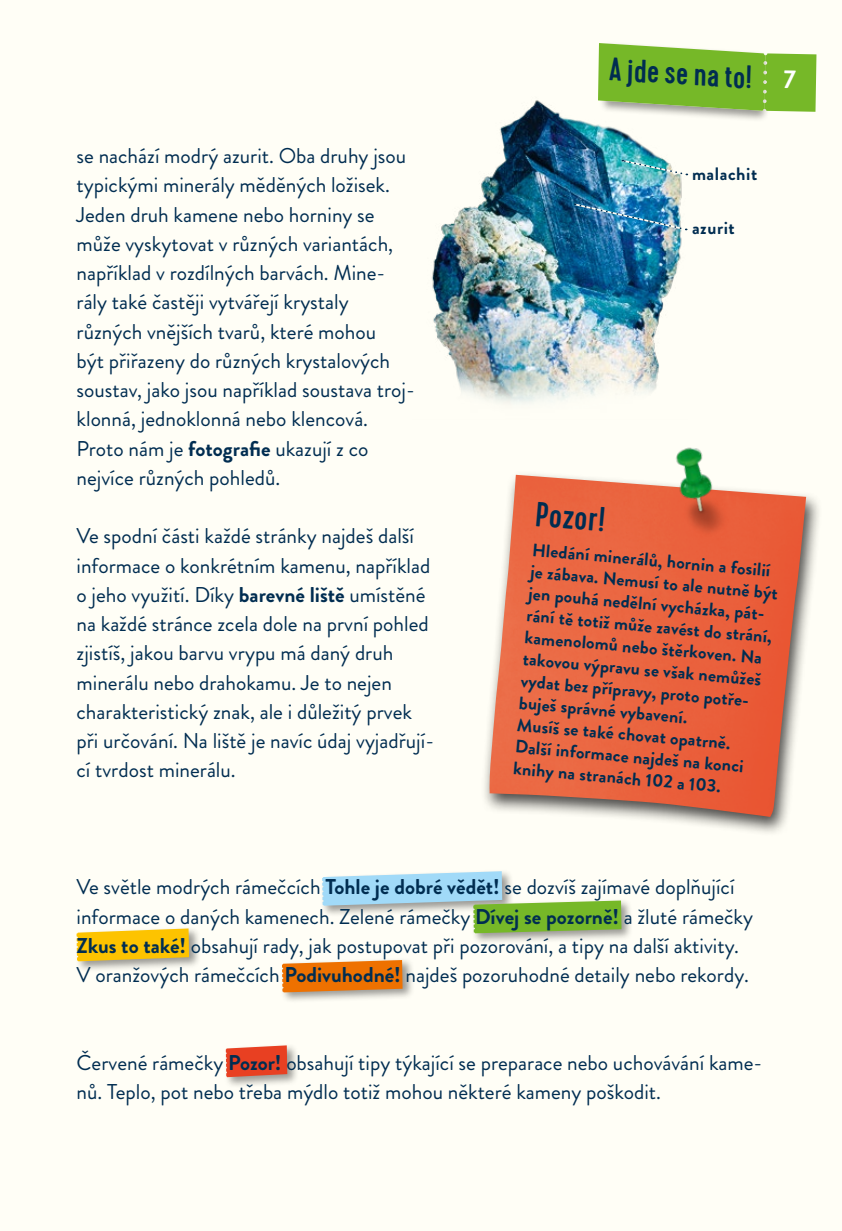
<style>
.page{position:relative;width:842px;height:1231px;background:#fffef6}
.page>*{position:absolute;margin:0;border:0;box-sizing:border-box;transform-origin:0 0}
.KastenNEU{font:500 34.88px "Cervo";color:#002d51}
.t1{font:500 32.62px "Cervo";color:#002d51}
.blok{font:21.38px/29.2px "Brandon Grotesque";color:#002d51}
.Kästen_Fließtest_Kie{font:700 18px/22.1px "Brandon Grotesque";color:#002d51}
.BU_ohne_Raster{font:700 18px "Brandon Grotesque";letter-spacing:.03em;color:#002d51}
.s1{font-weight:700}
</style>
<div class="page">
<div style="left:598px;top:41px;width:173px;height:81px;background:#000;opacity:.4"></div>
<div style="left:74px;top:926px;width:127px;height:46px;background:#000;opacity:.4"></div>
<svg style="left:77px;top:928px;width:112px;height:33px"></svg>
<div style="left:280px;top:957px;width:134px;height:46px;background:#000;opacity:.4"></div>
<svg style="left:282px;top:960px;width:121px;height:32px"></svg>
<div style="left:471px;top:898px;width:163px;height:47px;background:#000;opacity:.4"></div>
<svg style="left:322px;top:871px;width:299px;height:62px"></svg>
<div style="left:224px;top:1042px;width:75px;height:46px;background:#000;opacity:.4"></div>
<svg style="left:226px;top:1045px;width:61px;height:32px"></svg>
<img style="left:431px;top:100px;width:256px;height:303px">
<svg style="left:620px;top:159px;width:68px;height:17px"></svg>
<img style="left:573px;top:202px;width:115px;height:29px">
<div style="left:481px;top:470px;width:341px;height:366px;background:#000;opacity:.7"></div>
<img style="left:489px;top:475px;width:317px;height:342px">
<img style="left:638px;top:447px;width:131px;height:112px">
<svg style="left:598px;top:43px;width:218px;height:69px"></svg>
<p class="blok" style="left:77px;top:142px;width:336px">se nachází modrý azurit. Oba druhy jsou typickými minerály měděných ložisek.<br>Jeden druh kamene nebo horniny se může vyskytovat v různých variantách, například v rozdílných barvách. Mine&shy;rály také častěji vytvářejí krystaly různých vnějších tvarů, které mohou<br>být přiřazeny do různých krystalových soustav, jako jsou například soustava troj&shy;klonná, jednoklonná nebo klencová.<br>Proto nám je <span class="s1">fotografie</span> ukazují z co nejvíce různých pohledů.</p>
<p class="blok" style="left:77px;top:522px;width:359px">Ve spodní části každé stránky najdeš další informace o konkrétním kamenu, například o jeho využití. Díky <span class="s1">barevné liště</span> umístěné na každé stránce zcela dole na první pohled zjistíš, jakou barvu vrypu má daný druh minerálu nebo drahokamu. Je to nejen charakteristický znak, ale i důležitý prvek při určování. Na liště je navíc údaj vyjadřují&shy;cí tvrdost minerálu.</p>
<h2 class="t1" style="left:610px;top:50px;width:146px;rotate:3deg">A jde se na to!</h2>
<p class="BU_ohne_Raster" style="left:692px;top:161px;width:67px">malachit</p>
<p class="BU_ohne_Raster" style="left:692px;top:215px;width:44px">azurit</p>
<p class="KastenNEU" style="left:537px;top:493px;width:72px;rotate:5deg">Pozor!</p>
<p class="Kästen_Fließtest_Kie" style="left:533px;top:539px;width:250px;rotate:5deg">Hledání minerálů, hornin a fosilií je zábava. Nemusí to ale nutně být jen pouhá nedělní vycházka, pát&shy;rání tě totiž může zavést do strání, kamenolomů nebo štěrkoven. Na takovou výpravu se však nemůžeš vydat bez přípravy, proto potře&shy;buješ správné vybavení.<br>Musíš se také chovat opatrně.<br>Další informace najdeš na konci knihy na stranách 102 a 103.</p>
<p class="blok" style="left:77px;top:873px;width:678px">Ve světle modrých rámečcích <span class="s1">Tohle je dobré vědět!</span> se dozvíš zajímavé doplňující informace o daných kamenech. Zelené rámečky <span class="s1">Dívej se pozorně!</span> a žluté rámečky <span class="s1">Zkus to také!</span> obsahují rady, jak postupovat při pozorování, a tipy na další aktivity.<br>V oranžových rámečcích <span class="s1">Podivuhodné!</span> najdeš pozoruhodné detaily nebo rekordy.</p>
<p class="blok" style="left:77px;top:1048px;width:687px">Červené rámečky <span class="s1">Pozor!</span> obsahují tipy týkající se preparace nebo uchovávání kame&shy;nů. Teplo, pot nebo třeba mýdlo totiž mohou některé kameny poškodit.</p>
</div>
